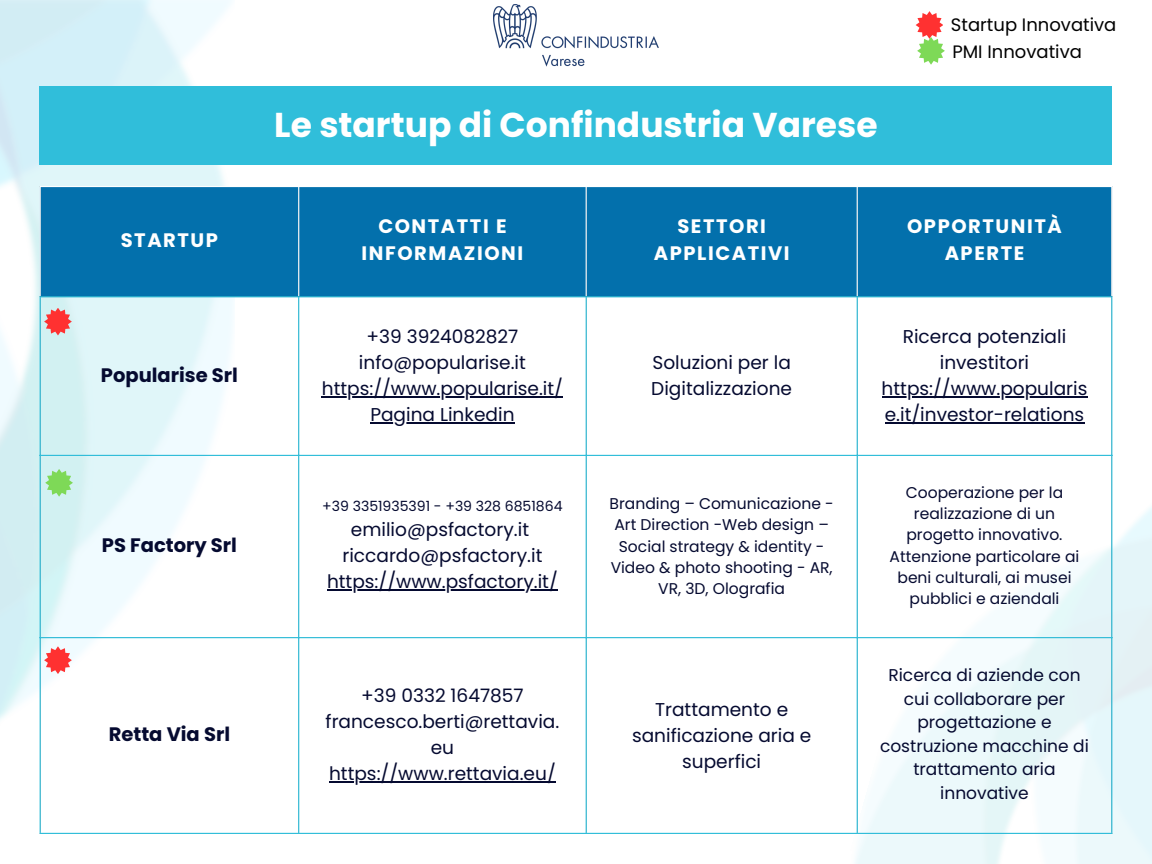
<style>
.page{position:relative;width:1152px;height:864px;background:#fff}
.page>*{position:absolute;margin:0;border:0;box-sizing:border-box;transform-origin:0 0}
.t1{font:700 34.5px "Poppins";color:#fff}
.t2{font:700 19.5px/27px "Poppins";letter-spacing:.08em;color:#fff;text-align:center}
.t3{font:700 19.5px "Poppins";color:#050a30}
.t4{font:18.6px/25.8px "Poppins";color:#050a30;text-align:center}
.t5{font:18px/27px "Poppins";color:#000}
.t6{font:17.1px/23.7px "Poppins";color:#050a30;text-align:center}
.t7{font:15.6px/21.3px "Poppins";color:#050a30;text-align:center}
.t8{font:14.1px "Poppins";color:#050a30}
</style>
<div class="page">
<img style="left:842px;top:432px;width:310px;height:432px">
<img style="left:0;top:0;width:234px;height:834px">
<div style="left:40px;top:86px;width:1072px;height:79px;background:#30beda"></div>
<div style="left:41px;top:187px;width:1070px;height:109px;background:#0370ac"></div>
<hr style="left:322px;top:396px;width:241px;height:1px;background:#050a30">
<hr style="left:370px;top:422px;width:145px;height:1px;background:#050a30">
<hr style="left:882px;top:396px;width:205px;height:1px;background:#050a30">
<hr style="left:885px;top:422px;width:199px;height:1px;background:#050a30">
<hr style="left:327px;top:589px;width:231px;height:1px;background:#050a30">
<hr style="left:329px;top:781px;width:227px;height:1px;background:#050a30">
<hr style="left:40px;top:187px;width:1px;height:109px;background:#fff">
<hr style="left:298px;top:187px;width:1px;height:109px;background:#fff">
<hr style="left:586px;top:187px;width:1px;height:109px;background:#fff">
<hr style="left:857px;top:187px;width:1px;height:109px;background:#fff">
<hr style="left:40px;top:186px;width:1072px;height:1px;background:#fff">
<hr style="left:40px;top:297px;width:1px;height:536px;background:#30beda">
<hr style="left:298px;top:297px;width:1px;height:536px;background:#30beda">
<hr style="left:586px;top:297px;width:1px;height:536px;background:#30beda">
<hr style="left:857px;top:297px;width:1px;height:536px;background:#30beda">
<hr style="left:1111px;top:297px;width:1px;height:536px;background:#30beda">
<hr style="left:40px;top:296px;width:1072px;height:1px;background:#30beda">
<hr style="left:40px;top:455px;width:1072px;height:1px;background:#30beda">
<hr style="left:40px;top:637px;width:1072px;height:1px;background:#30beda">
<hr style="left:40px;top:833px;width:1072px;height:1px;background:#30beda">
<img style="left:494px;top:4px;width:165px;height:63px">
<svg style="left:44px;top:308px;width:28px;height:27px"></svg>
<svg style="left:44px;top:646px;width:28px;height:28px"></svg>
<svg style="left:916px;top:11px;width:29px;height:54px"></svg>
<svg style="left:45px;top:469px;width:28px;height:28px"></svg>
<p class="t2" style="left:121px;top:226px;width:99px">STARTUP</p>
<p class="t3" style="left:101px;top:361px;width:139px">Popularise Srl</p>
<p class="t3" style="left:102px;top:531px;width:137px">PS Factory Srl</p>
<p class="t3" style="left:109px;top:720px;width:123px">Retta Via Srl</p>
<h1 class="t1" style="left:274px;top:101px;width:605px">Le startup di Confindustria Varese</h1>
<p class="t5" style="left:951px;top:11px;width:167px">Startup Innovativa<br>PMI Innovativa</p>
<p class="t2" style="left:362px;top:213px;width:163px">CONTATTI E<br>INFORMAZIONI</p>
<p class="t2" style="left:654px;top:213px;width:137px">SETTORI<br>APPLICATIVI</p>
<p class="t2" style="left:907px;top:213px;width:156px">OPPORTUNITÀ<br>APERTE</p>
<p class="t4" style="left:322px;top:324px;width:243px">+39 3924082827 info@popularise.it https://www.popularise.it/<br>Pagina Linkedin</p>
<p class="t8" style="left:322px;top:497px;width:242px">+39 3351935391 - +39 328 6851864</p>
<p class="t4" style="left:327px;top:517px;width:232px">emilio@psfactory.it riccardo@psfactory.it https://www.psfactory.it/</p>
<p class="t4" style="left:326px;top:683px;width:235px">+39 0332 1647857 francesco.berti@rettavia. eu https://www.rettavia.eu/</p>
<p class="t4" style="left:651px;top:350px;width:142px;text-align:left">Soluzioni per la<br>Digitalizzazione</p>
<p class="t4" style="left:882px;top:324px;width:207px">Ricerca potenziali investitori https://www.popularis e.it/investor-relations</p>
<p class="t7" style="left:610px;top:493px;width:226px">Branding – Comunicazione -<br>Art Direction -Web design –<br>Social strategy &amp; identity -<br>Video &amp; photo shooting - AR,<br>VR, 3D, Olografia</p>
<p class="t7" style="left:890px;top:481px;width:191px">Cooperazione per la realizzazione di un progetto innovativo.<br>Attenzione particolare ai beni culturali, ai musei pubblici e aziendali</p>
<p class="t4" style="left:632px;top:696px;width:181px">Trattamento e sanificazione aria e superfici</p>
<p class="t6" style="left:880px;top:663px;width:210px">Ricerca di aziende con cui collaborare per progettazione e costruzione macchine di trattamento aria innovative</p>
</div>
